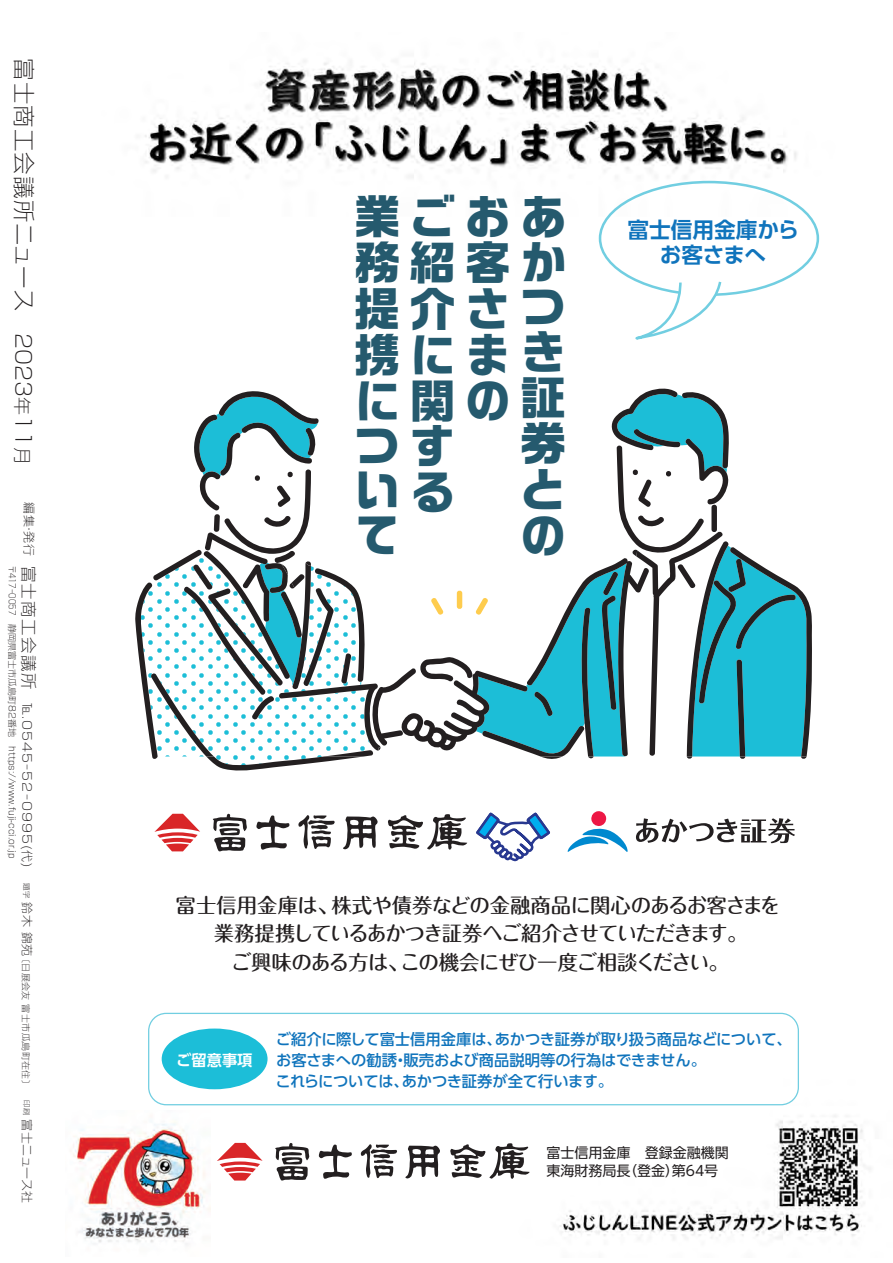
<style>
.page{position:relative;width:893px;height:1263px;background:#fff}
.page>*{position:absolute;margin:0;border:0;box-sizing:border-box;transform-origin:0 0}
.t1{font:45.9px/45.5px "Ro G San Srf Std Bd 90 pv RKSJ V";color:#255a6e}
.t2{font:22.5px "Shin Go Pro Ex Light 90 pv RKSJ H";letter-spacing:.05em;color:#231f20}
.t3{font:21.75px/25.2px "UD Shin Go Pro De Bold 90 pv RKSJ H";letter-spacing:-.005em;color:#1074bc;text-align:center}
.t4{font:20.4px/28.7px "Maru Fo Pro Medium 90 pv RKSJ H";letter-spacing:-.04em;color:#231f20;text-align:center}
.t5{font:15.3px/21px "UD Shin Go Pro Medium 90 pv RKSJ H";letter-spacing:-.01em;color:#1074bc}
.t6{font:15.3px "UD Shin Go Pro De Bold 90 pv RKSJ H";color:#fff}
.t7{font:14.1px/18.5px "UD Shin Go Pro Regular 90 pv RKSJ H";color:#231f20}
.t8{font:12px "Shin Go Pro Ex Light 90 pv RKSJ H";letter-spacing:.085em;color:#231f20}
.t9{font:9px "Shin Go Pro Ex Light 90 pv RKSJ H";color:#231f20}
.t10{font:9px "Shin Go Pro Ex Light 90 pv RKSJ H";letter-spacing:.05em;color:#231f20}
.s1{font-size:21px}
.s2{font-size:18px}
.s3{font-size:16.5px}
.s4{font-size:7.5px}
.s5{font-size:12px}
</style>
<div class="page">
<img style="left:145px;top:60px;width:726px;height:1179px">
<img style="left:73px;top:1110px;width:138px;height:135px">
<svg style="left:599px;top:181px;width:220px;height:160px"></svg>
<svg style="left:636px;top:818px;width:159px;height:25px"></svg>
<svg style="left:568px;top:811px;width:60px;height:41px"></svg>
<svg style="left:474px;top:810px;width:78px;height:53px"></svg>
<svg style="left:148px;top:1013px;width:651px;height:92px"></svg>
<div style="left:162px;top:1028px;width:106px;height:61px;background:#1cbed8;border-radius:50%"></div>
<svg style="left:135px;top:387px;width:677px;height:385px"></svg>
<svg style="left:217px;top:1143px;width:46px;height:37px"></svg>
<svg style="left:318px;top:1144px;width:34px;height:35px"></svg>
<svg style="left:274px;top:1143px;width:35px;height:37px"></svg>
<svg style="left:361px;top:1144px;width:36px;height:34px"></svg>
<svg style="left:405px;top:1145px;width:35px;height:33px"></svg>
<svg style="left:450px;top:1143px;width:80px;height:36px"></svg>
<svg style="left:154px;top:814px;width:46px;height:37px"></svg>
<svg style="left:256px;top:815px;width:34px;height:35px"></svg>
<svg style="left:212px;top:813px;width:35px;height:38px"></svg>
<svg style="left:298px;top:815px;width:37px;height:34px"></svg>
<svg style="left:343px;top:816px;width:35px;height:33px"></svg>
<svg style="left:388px;top:814px;width:79px;height:36px"></svg>
<p class="t2" style="left:42px;top:58px;width:408px;rotate:90deg">富士商工会議所ニュース <span class="s1">2023</span><span class="s2">年</span><span class="s1">11</span><span class="s2">月</span></p>
<p class="t8" style="left:37px;top:502px;width:366px;rotate:90deg">編集・発行 <span class="s3">富士商工会議所</span>　℡.0545-52-0995(代)</p>
<p class="t10" style="left:33px;top:883px;width:322px;rotate:90deg"><span class="s4">題字</span><span class="s5">鈴木 錦苑</span>〔日展会友 富士市瓜島町在住〕 <span class="s4">印刷</span><span class="s5">富士ニュース社</span></p>
<p class="t9" style="left:20px;top:565px;width:295px;rotate:90deg">〒417-0057　静岡県富士市瓜島町82番地　https://www.fuji-cci.or.jp</p>
<p class="t1" style="left:354px;top:194px;width:211px">業ごおあ務紹客か提介さつ携にま<br>に関の証つす<br>い<br>て</p>
<p class="t1" style="left:520px;top:306px;width:45px;line-height:91.8px">き券</p>
<p class="t1" style="left:520px;top:467px;width:44px;line-height:45.9px">との</p>
<p class="t1" style="left:410px;top:470px;width:44px">る</p>
<p class="t3" style="left:628px;top:216px;width:173px">富士信用金庫からお客さまへ</p>
<p class="t4" style="left:176px;top:888px;width:606px">富士信用金庫は、株式や債券などの金融商品に関心のあるお客さまを業務提携しているあかつき証券へご紹介させていただきます。<br>ご興味のある方は、この機会にぜひ一度ご相談ください。</p>
<p class="t6" style="left:176px;top:1047px;width:78px">ご留意事項</p>
<p class="t5" style="left:276px;top:1028px;width:518px">ご紹介に際して富士信用金庫は、あかつき証券が取り扱う商品などについて、お客さまへの勧誘・販売および商品説明等の行為はできません。<br>これらについては、あかつき証券が全て行います。</p>
<p class="t7" style="left:546px;top:1142px;width:184px">富士信用金庫　登録金融機関東海財務局長（登金）第64号</p>
</div>
